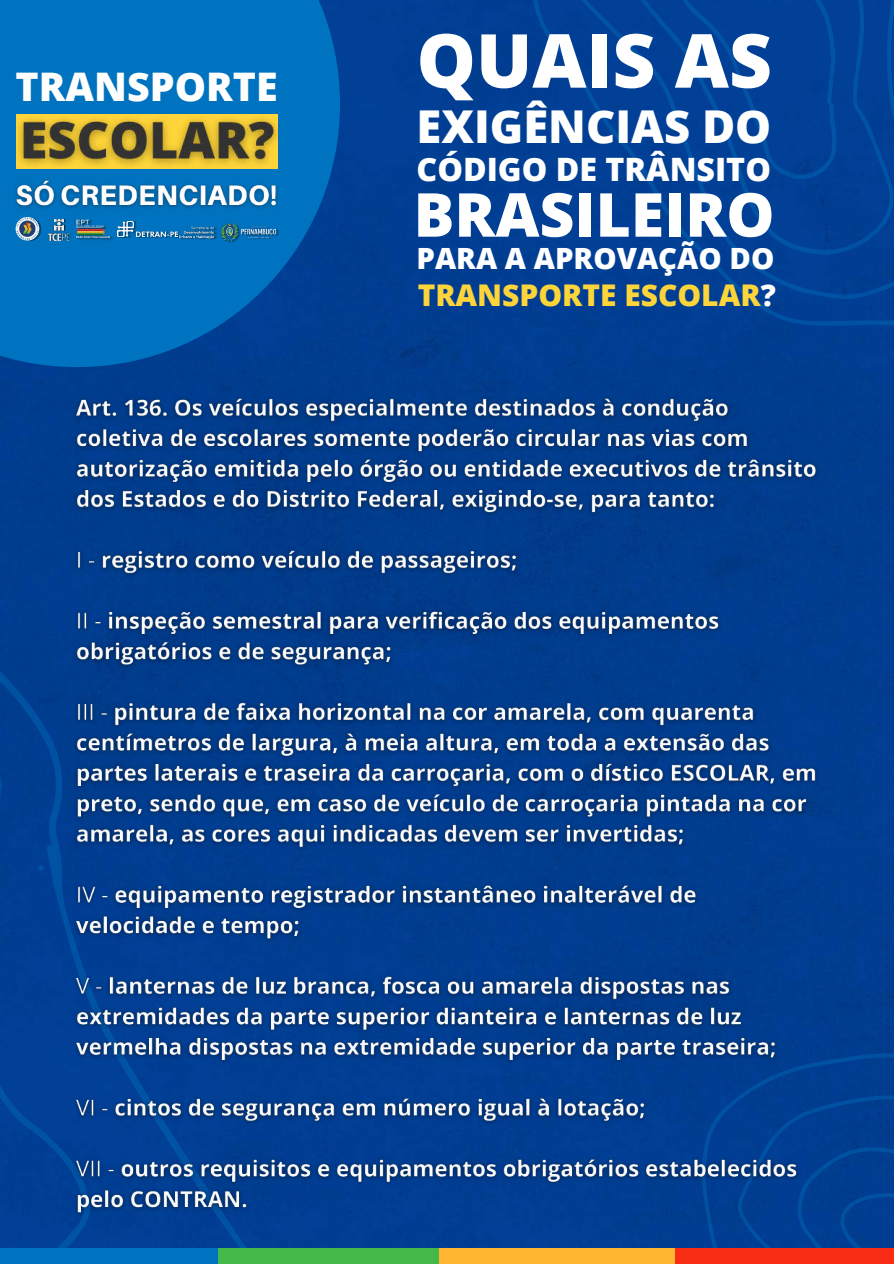
<style>
.page{position:relative;width:894px;height:1264px;background:#fff}
.page>*{position:absolute;margin:0;border:0;box-sizing:border-box;transform-origin:0 0}
.t1{font:800 74.55px "Open Sans";color:#fff}
.t2{font:800 60.6px "Open Sans";color:#fff}
.t3{font:800 45.3px "Open Sans";color:#fff}
.t4{font:800 39.45px "Open Sans";color:#fff}
.t5{font:800 32.25px "Open Sans";color:#fff}
.t6{font:800 29.85px "Open Sans";color:#fdd439}
.t7{font:800 29.25px "Open Sans";color:#fff}
.s1{color:#fff}
</style>
<div class="page">
<div style="left:0;top:0;width:893px;height:1248px;background:#013e92"></div>
<div style="left:0;top:564px;width:276px;height:699px;background:#013e93"></div>
<svg style="left:701px;top:1053px;width:192px;height:195px;background:#003f91"></svg>
<svg style="left:523px;top:0;width:370px;height:327px;background:#014096"></svg>
<svg style="left:0;top:0;width:340px;height:367px;background:#0069b7"></svg>
<img style="left:6px;top:93px;width:281px;height:96px">
<img style="left:8px;top:171px;width:276px;height:48px">
<div style="left:0;top:1248px;width:218px;height:15px;background:#0073c0"></div>
<div style="left:219px;top:1248px;width:220px;height:15px;background:#44b94a"></div>
<div style="left:439px;top:1248px;width:235px;height:15px;background:#ffb530"></div>
<div style="left:674px;top:1248px;width:219px;height:15px;background:#f92c16"></div>
<img style="left:69px;top:384px;width:754px;height:838px">
<img style="left:177px;top:222px;width:2px;height:15px">
<img style="left:18px;top:217px;width:23px;height:24px;border-radius:50%">
<img style="left:78px;top:236px;width:36px;height:5px">
<img style="left:182px;top:244px;width:36px;height:1px">
<img style="left:218px;top:222px;width:67px;height:23px">
<img style="left:117px;top:221px;width:60px;height:16px">
<img style="left:16px;top:217px;width:23px;height:23px;border-radius:50%">
<img style="left:73px;top:217px;width:37px;height:18px">
<img style="left:76px;top:236px;width:36px;height:4px">
<img style="left:180px;top:221px;width:36px;height:23px">
<img style="left:216px;top:220px;width:68px;height:24px">
<img style="left:69px;top:219px;width:1px;height:22px">
<img style="left:48px;top:219px;width:21px;height:22px">
<h3 class="t4" style="left:16px;top:59px;width:263px">TRANSPORTE</h3>
<h1 class="t1" style="left:416px;top:8px;width:357px">QUAIS AS</h1>
<h3 class="t3" style="left:416px;top:95px;width:356px">EXIGÊNCIAS DO</h3>
<p class="t5" style="left:416px;top:146px;width:356px">CÓDIGO DE TRÂNSITO</p>
<h2 class="t2" style="left:413px;top:172px;width:362px">BRASILEIRO</h2>
<p class="t7" style="left:416px;top:238px;width:359px">PARA A APROVAÇÃO DO</p>
<p class="t6" style="left:417px;top:274px;width:359px">TRANSPORTE ESCOLAR<span class="s1">?</span></p>
</div>
